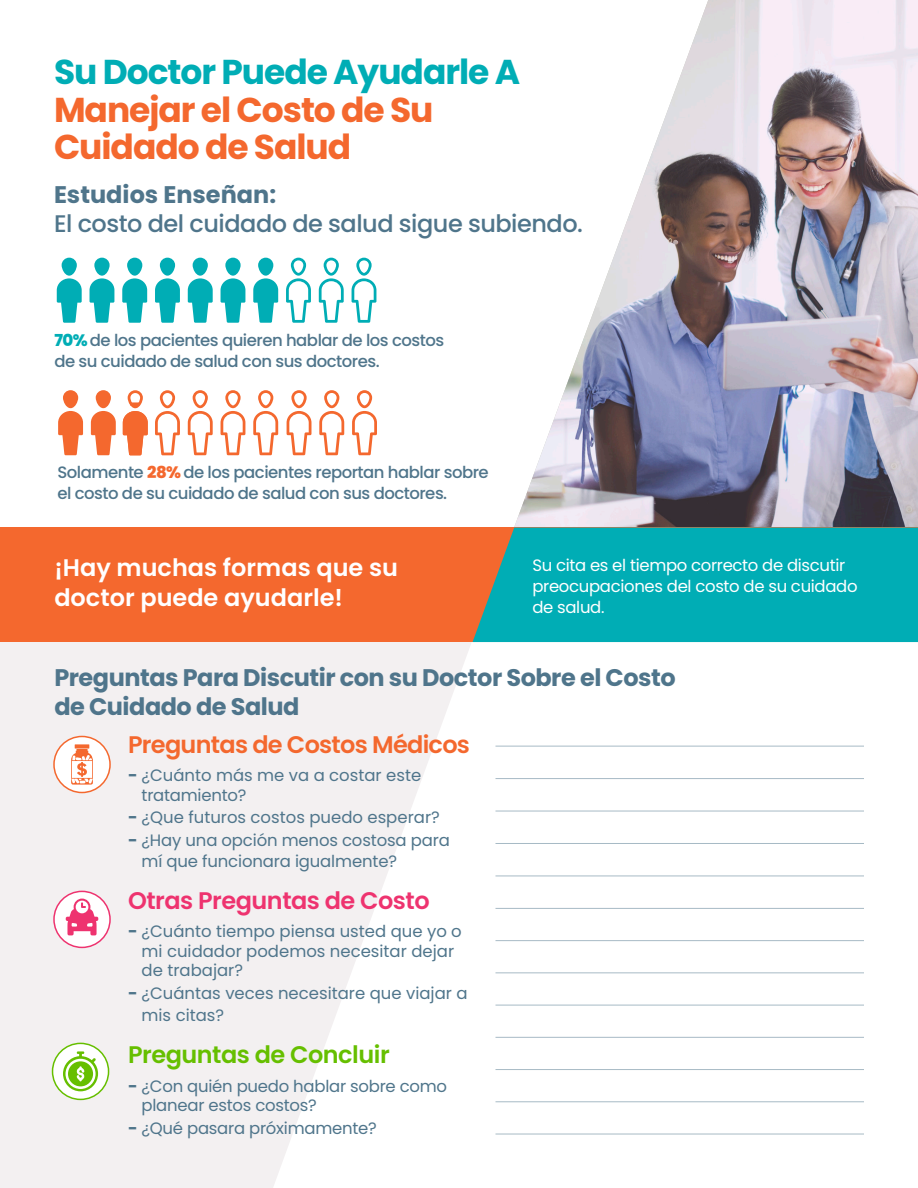
<style>
.page{position:relative;width:918px;height:1188px;background:#fff}
.page>*{position:absolute;margin:0;border:0;box-sizing:border-box;transform-origin:0 0}
.t1{font:700 34.5px "Poppins";letter-spacing:-.03em;color:#f4682e}
.t2{font:700 34.5px "Poppins";letter-spacing:-.03em;color:#00adb5}
.t3{font:700 24px/28.8px "Poppins";letter-spacing:-.02em;color:#4f758b}
.t4{font:600 24px/30px "Poppins";color:#fff}
.t5{font:500 24px "Poppins";letter-spacing:-.02em;color:#4f758b}
.t6{font:600 24px "Poppins";letter-spacing:-.03em;color:#f4682e}
.t7{font:600 24px "Poppins";letter-spacing:-.02em;color:#ee336f}
.t8{font:600 24px "Poppins";letter-spacing:-.02em;color:#66bf00}
.t9{font:700 24px "Poppins";color:#4f758b}
.t10{font:16.5px/19.5px "Poppins";color:#4f758b}
.t11{font:500 16.5px/21px "Poppins";letter-spacing:-.03em;color:#4f758b}
.t12{font:16.5px/21px "Poppins";letter-spacing:-.02em;color:#fff}
.s1{font-weight:800;color:#00adb5}
.s2{font-weight:800;color:#f4682e}
.s3{font-weight:700}
</style>
<div class="page">
<img style="left:514px;top:0;width:404px;height:528px">
<svg style="left:0;top:642px;width:471px;height:546px;fill:#f3f0f1"></svg>
<hr style="left:496px;top:746px;width:368px;height:1px;background:#a7bac5">
<hr style="left:496px;top:811px;width:368px;height:1px;background:#a7bac5">
<hr style="left:496px;top:843px;width:368px;height:1px;background:#a7bac5">
<hr style="left:496px;top:876px;width:368px;height:1px;background:#a7bac5">
<hr style="left:496px;top:908px;width:368px;height:1px;background:#a7bac5">
<hr style="left:496px;top:940px;width:368px;height:1px;background:#a7bac5">
<hr style="left:496px;top:972px;width:368px;height:1px;background:#a7bac5">
<hr style="left:496px;top:1005px;width:368px;height:1px;background:#a7bac5">
<hr style="left:496px;top:1037px;width:368px;height:1px;background:#a7bac5">
<hr style="left:496px;top:1069px;width:368px;height:1px;background:#a7bac5">
<hr style="left:496px;top:1101px;width:368px;height:1px;background:#a7bac5">
<hr style="left:496px;top:1134px;width:368px;height:1px;background:#a7bac5">
<hr style="left:496px;top:778px;width:368px;height:1px;background:#a7bac5">
<div style="left:0;top:528px;width:918px;height:114px;background:#f4682e"></div>
<div style="left:473px;top:528px;width:445px;height:114px;background:#00adb5"></div>
<div style="left:54px;top:736px;width:56px;height:57px;background:#fff;border-radius:50%"></div>
<svg style="left:71px;top:744px;width:22px;height:41px"></svg>
<div style="left:53px;top:736px;width:58px;height:57px;border:2px solid #f4682e;border-radius:50%"></div>
<div style="left:54px;top:891px;width:56px;height:56px;background:#fff;border-radius:50%"></div>
<svg style="left:66px;top:899px;width:32px;height:36px"></svg>
<div style="left:53px;top:891px;width:58px;height:57px;border:2px solid #ee336f;border-radius:50%"></div>
<div style="left:53px;top:1043px;width:56px;height:56px;background:#fff;border-radius:50%"></div>
<svg style="left:63px;top:1051px;width:35px;height:40px"></svg>
<div style="left:52px;top:1043px;width:57px;height:57px;border:2px solid #66bf00;border-radius:50%"></div>
<svg style="left:286px;top:258px;width:25px;height:65px"></svg>
<svg style="left:319px;top:258px;width:25px;height:65px"></svg>
<svg style="left:352px;top:258px;width:24px;height:65px"></svg>
<svg style="left:57px;top:258px;width:25px;height:65px"></svg>
<svg style="left:90px;top:258px;width:24px;height:65px"></svg>
<svg style="left:122px;top:258px;width:25px;height:65px"></svg>
<svg style="left:155px;top:258px;width:25px;height:65px"></svg>
<svg style="left:188px;top:258px;width:25px;height:65px"></svg>
<svg style="left:221px;top:258px;width:24px;height:65px"></svg>
<svg style="left:253px;top:258px;width:25px;height:65px"></svg>
<svg style="left:188px;top:390px;width:25px;height:65px"></svg>
<svg style="left:221px;top:390px;width:24px;height:65px"></svg>
<svg style="left:253px;top:390px;width:25px;height:65px"></svg>
<svg style="left:287px;top:390px;width:24px;height:65px"></svg>
<svg style="left:319px;top:390px;width:25px;height:65px"></svg>
<svg style="left:352px;top:390px;width:25px;height:65px"></svg>
<svg style="left:58px;top:390px;width:25px;height:65px"></svg>
<svg style="left:91px;top:390px;width:25px;height:65px"></svg>
<svg style="left:123px;top:390px;width:25px;height:65px"></svg>
<svg style="left:155px;top:390px;width:25px;height:65px"></svg>
<p class="t2" style="left:54px;top:52px;width:468px">Su Doctor Puede Ayudarle A</p>
<p class="t1" style="left:54px;top:90px;width:381px">Manejar el Costo de Su</p>
<p class="t1" style="left:54px;top:127px;width:299px">Cuidado de Salud</p>
<p class="t9" style="left:54px;top:181px;width:224px">Estudios Enseñan:</p>
<p class="t5" style="left:54px;top:210px;width:531px">El costo del cuidado de salud sigue subiendo.</p>
<p class="t11" style="left:54px;top:330px;width:391px"><span class="s1">70%</span> de los pacientes quieren hablar de los costos de su cuidado de salud con sus doctores.</p>
<p class="t11" style="left:57px;top:461px;width:433px">Solamente <span class="s2">28%</span> de los pacientes reportan hablar sobre el costo de su cuidado de salud con sus doctores.</p>
<p class="t4" style="left:54px;top:553px;width:345px">¡Hay muchas formas que su doctor puede ayudarle!</p>
<p class="t12" style="left:532px;top:555px;width:327px">Su cita es el tiempo correcto de discutir preocupaciones del costo de su cuidado de salud.</p>
<p class="t3" style="left:54px;top:663px;width:623px">Preguntas Para Discutir con su Doctor Sobre el Costo de Cuidado de Salud</p>
<p class="t6" style="left:128px;top:730px;width:343px">Preguntas de Costos Médicos</p>
<p class="t10" style="left:142px;top:766px;width:281px;text-indent:-14px"><span class="s3">-</span> ¿Cuánto más me va a costar este tratamiento?</p>
<p class="t10" style="left:128px;top:808px;width:313px"><span class="s3">-</span> ¿Que futuros costos puedo esperar?</p>
<p class="t10" style="left:142px;top:829px;width:310px;line-height:21px;text-indent:-14px"><span class="s3">-</span> ¿Hay una opción menos costosa para mí que funcionara igualmente?</p>
<p class="t7" style="left:128px;top:886px;width:303px">Otras Preguntas de Costo</p>
<p class="t10" style="left:142px;top:922px;width:322px;text-indent:-14px"><span class="s3">-</span> ¿Cuánto tiempo piensa usted que yo o mi cuidador podemos necesitar dejar de trabajar?</p>
<p class="t10" style="left:142px;top:982px;width:327px;line-height:22.5px;text-indent:-14px"><span class="s3">-</span> ¿Cuántas veces necesitare que viajar a mis citas?</p>
<p class="t8" style="left:128px;top:1041px;width:263px">Preguntas de Concluir</p>
<p class="t10" style="left:142px;top:1076px;width:307px;text-indent:-14px"><span class="s3">-</span> ¿Con quién puedo hablar sobre como planear estos costos?</p>
<p class="t10" style="left:128px;top:1118px;width:250px"><span class="s3">-</span> ¿Qué pasara próximamente?</p>
</div>
